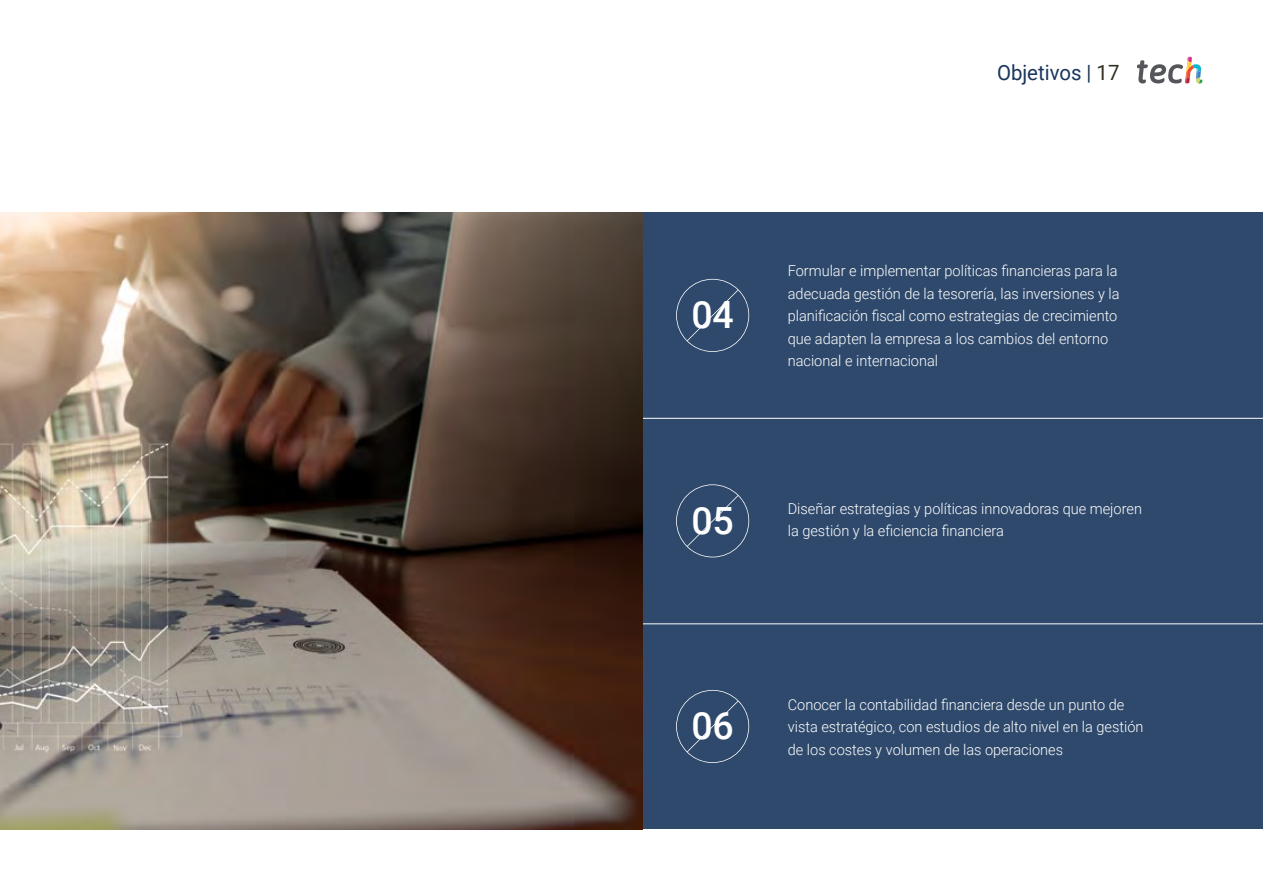
<style>
.page{position:relative;width:1263px;height:893px;background:#fff}
.page>*{position:absolute;margin:0;border:0;box-sizing:border-box;transform-origin:0 0}
.t1{font:500 37.5px "Roboto";color:#fff}
.t2{font:21px "Roboto";color:#1a355c}
.t3{font:300 15px/22.5px "Roboto";color:#fff}
.s1{color:#312e20}
</style>
<div class="page">
<svg style="left:1137px;top:57px;width:65px;height:27px"></svg>
<div style="left:642px;top:213px;width:621px;height:616px;background:#2e496b"></div>
<svg style="left:676px;top:279px;width:73px;height:73px"></svg>
<svg style="left:676px;top:484px;width:73px;height:73px"></svg>
<svg style="left:676px;top:690px;width:73px;height:73px"></svg>
<hr style="left:0;top:418px;width:1263px;height:1px;background:#fff">
<hr style="left:0;top:624px;width:1263px;height:1px;background:#fff">
<img style="left:0;top:213px;width:642px;height:616px">
<h2 class="t2" style="left:997px;top:57px;width:124px">Objetivos | <span class="s1">17</span></h2>
<h1 class="t1" style="left:691px;top:288px;width:44px">04</h1>
<h1 class="t1" style="left:691px;top:494px;width:44px">05</h1>
<p class="t3" style="left:788px;top:259px;width:333px">Formular e implementar políticas financieras para la adecuada gestión de la tesorería, las inversiones y la planificación fiscal como estrategias de crecimiento que adapten la empresa a los cambios del entorno nacional e internacional</p>
<p class="t3" style="left:788px;top:497px;width:356px">Diseñar estrategias y políticas innovadoras que mejoren</p>
<p class="t3" style="left:788px;top:519px;width:218px">la gestión y la eficiencia financiera</p>
<h1 class="t1" style="left:691px;top:699px;width:44px">06</h1>
<p class="t3" style="left:788px;top:692px;width:357px">Conocer la contabilidad financiera desde un punto de vista estratégico, con estudios de alto nivel en la gestión de los costes y volumen de las operaciones</p>
</div>
